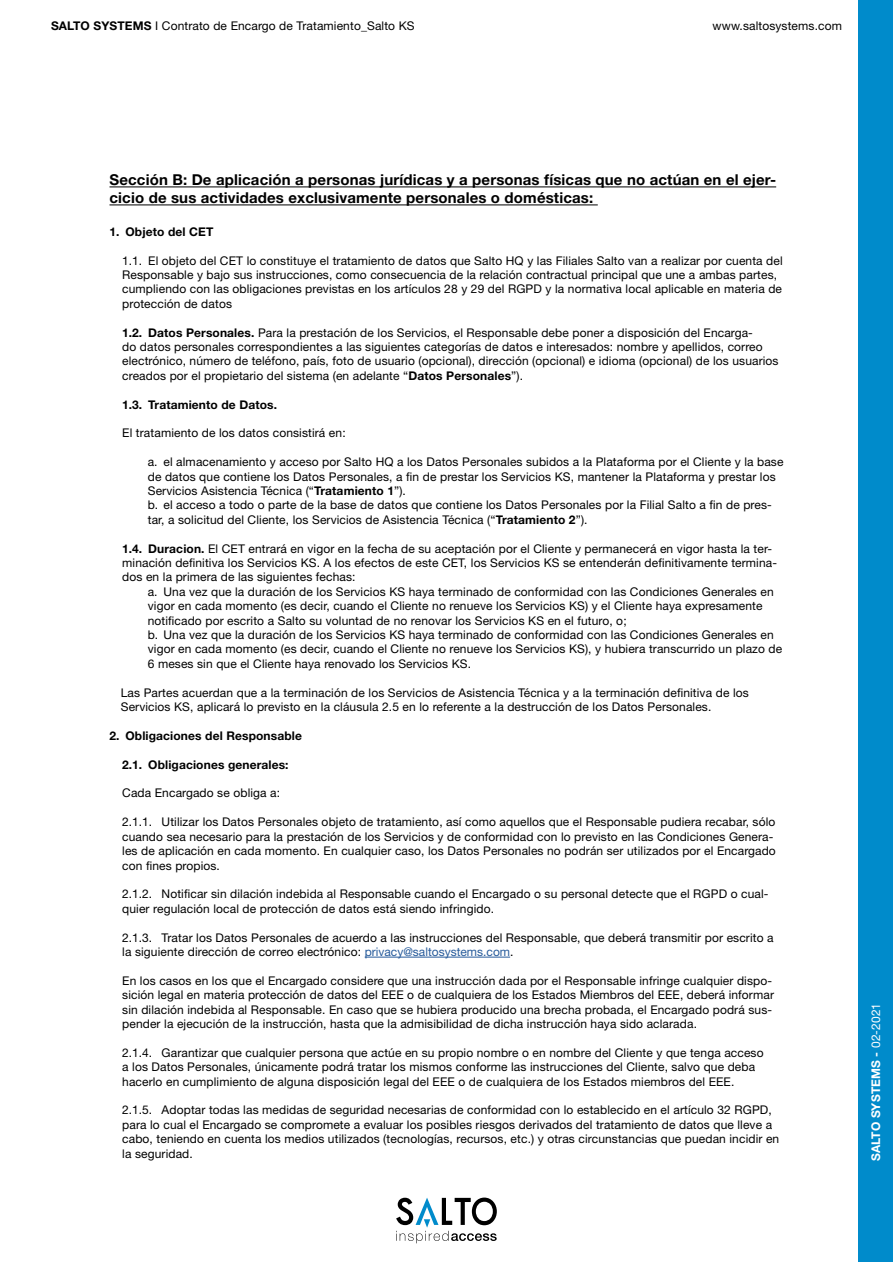
<style>
.page{position:relative;width:893px;height:1263px;background:#fff}
.page>*{position:absolute;margin:0;border:0;box-sizing:border-box;transform-origin:0 0}
.t1{font:700 15px/18px "Helvetica Neue LT Std";letter-spacing:.01em;color:#000}
.t2{font:12px/14.4px "Helvetica Neue LT Std";letter-spacing:.01em;color:#000}
.t3{font:700 12px "Helvetica Neue LT Std";letter-spacing:.01em;color:#000}
.t4{font:700 12px "Helvetica Neue LT Std";letter-spacing:.01em;color:#fff}
.s1{font-weight:700}
.s2{color:#275b9b}
.s3{font-weight:400}
</style>
<div class="page">
<div style="left:859px;top:1px;width:34px;height:1261px;background:#008bcb"></div>
<svg style="left:396px;top:1197px;width:101px;height:46px"></svg>
<hr style="left:109px;top:187px;width:667px;height:1px;background:#000">
<hr style="left:109px;top:205px;width:489px;height:1px;background:#000">
<hr style="left:365px;top:957px;width:145px;height:1px;background:#275b9b">
<p class="t2" style="left:51px;top:18px;width:365px"><span class="s1">SALTO SYSTEMS</span> I Contrato de Encargo de Tratamiento_Salto KS</p>
<p class="t2" style="left:713px;top:19px;width:131px">www.saltosystems.com</p>
<p class="t1" style="left:109px;top:171px;width:668px">Sección B: De aplicación a personas jurídicas y a personas físicas que no actúan en el ejer&shy;cicio de sus actividades exclusivamente personales o domésticas:</p>
<p class="t3" style="left:109px;top:224px;width:106px">1. Objeto del CET</p>
<p class="t2" style="left:122px;top:253px;width:662px">1.1. El objeto del CET lo constituye el tratamiento de datos que Salto HQ y las Filiales Salto van a realizar por cuenta del Responsable y bajo sus instrucciones, como consecuencia de la relación contractual principal que une a ambas partes, cumpliendo con las obligaciones previstas en los artículos 28 y 29 del RGPD y la normativa local aplicable en materia de protección de datos</p>
<p class="t2" style="left:122px;top:325px;width:658px"><span class="s1">1.2. Datos Personales.</span> Para la prestación de los Servicios, el Responsable debe poner a disposición del Encarga-<br>do datos personales correspondientes a las siguientes categorías de datos e interesados: nombre y apellidos, correo electrónico, número de teléfono, país, foto de usuario (opcional), dirección (opcional) e idioma (opcional) de los usuarios creados por el propietario del sistema (en adelante “<span class="s1">Datos Personales</span>”).</p>
<p class="t3" style="left:122px;top:397px;width:156px">1.3. Tratamiento de Datos.</p>
<p class="t2" style="left:122px;top:426px;width:225px">El tratamiento de los datos consistirá en:</p>
<p class="t2" style="left:148px;top:455px;width:637px">a. el almacenamiento y acceso por Salto HQ a los Datos Personales subidos a la Plataforma por el Cliente y la base de datos que contiene los Datos Personales, a fin de prestar los Servicios KS, mantener la Plataforma y prestar los Servicios Asistencia Técnica (“<span class="s1">Tratamiento 1</span>”).<br>b. el acceso a todo o parte de la base de datos que contiene los Datos Personales por la Filial Salto a fin de pres&shy;tar, a solicitud del Cliente, los Servicios de Asistencia Técnica (“<span class="s1">Tratamiento 2</span>”).</p>
<p class="t2" style="left:122px;top:541px;width:656px"><span class="s1">1.4. Duracion.</span> El CET entrará en vigor en la fecha de su aceptación por el Cliente y permanecerá en vigor hasta la ter&shy;minación definitiva los Servicios KS. A los efectos de este CET, los Servicios KS se entenderán definitivamente termina&shy;dos en la primera de las siguientes fechas:</p>
<p class="t2" style="left:148px;top:584px;width:636px">a. Una vez que la duración de los Servicios KS haya terminado de conformidad con las Condiciones Generales en vigor en cada momento (es decir, cuando el Cliente no renueve los Servicios KS) y el Cliente haya expresamente notificado por escrito a Salto su voluntad de no renovar los Servicios KS en el futuro, o;<br>b. Una vez que la duración de los Servicios KS haya terminado de conformidad con las Condiciones Generales en vigor en cada momento (es decir, cuando el Cliente no renueve los Servicios KS), y hubiera transcurrido un plazo de 6 meses sin que el Cliente haya renovado los Servicios KS.</p>
<p class="t2" style="left:121px;top:685px;width:629px">Las Partes acuerdan que a la terminación de los Servicios de Asistencia Técnica y a la terminación definitiva de los<br>Servicios KS, aplicará lo previsto en la cláusula 2.5 en lo referente a la destrucción de los Datos Personales.</p>
<p class="t3" style="left:109px;top:728px;width:194px">2. Obligaciones del Responsable</p>
<p class="t3" style="left:122px;top:757px;width:168px">2.1. Obligaciones generales:</p>
<p class="t2" style="left:122px;top:786px;width:159px">Cada Encargado se obliga a:</p>
<p class="t2" style="left:122px;top:815px;width:655px">2.1.1. Utilizar los Datos Personales objeto de tratamiento, así como aquellos que el Responsable pudiera recabar, sólo cuando sea necesario para la prestación de los Servicios y de conformidad con lo previsto en las Condiciones Genera&shy;les de aplicación en cada momento. En cualquier caso, los Datos Personales no podrán ser utilizados por el Encargado con fines propios.</p>
<p class="t2" style="left:122px;top:887px;width:648px">2.1.2. Notificar sin dilación indebida al Responsable cuando el Encargado o su personal detecte que el RGPD o cual&shy;quier regulación local de protección de datos está siendo infringido.</p>
<p class="t2" style="left:122px;top:930px;width:653px">2.1.3. Tratar los Datos Personales de acuerdo a las instrucciones del Responsable, que deberá transmitir por escrito a la siguiente dirección de correo electrónico: <span class="s2">privacy@saltosystems.com</span>.</p>
<p class="t2" style="left:122px;top:973px;width:653px">En los casos en los que el Encargado considere que una instrucción dada por el Responsable infringe cualquier dispo&shy;sición legal en materia protección de datos del EEE o de cualquiera de los Estados Miembros del EEE, deberá informar sin dilación indebida al Responsable. En caso que se hubiera producido una brecha probada, el Encargado podrá sus&shy;pender la ejecución de la instrucción, hasta que la admisibilidad de dicha instrucción haya sido aclarada.</p>
<p class="t2" style="left:122px;top:1045px;width:643px">2.1.4. Garantizar que cualquier persona que actúe en su propio nombre o en nombre del Cliente y que tenga acceso a los Datos Personales, únicamente podrá tratar los mismos conforme las instrucciones del Cliente, salvo que deba hacerlo en cumplimiento de alguna disposición legal del EEE o de cualquiera de los Estados miembros del EEE.</p>
<p class="t2" style="left:122px;top:1103px;width:658px">2.1.5. Adoptar todas las medidas de seguridad necesarias de conformidad con lo establecido en el artículo 32 RGPD, para lo cual el Encargado se compromete a evaluar los posibles riesgos derivados del tratamiento de datos que lleve a cabo, teniendo en cuenta los medios utilizados (tecnologías, recursos, etc.) y otras circunstancias que puedan incidir en la seguridad.</p>
<p class="t4" style="left:868px;top:1161px;width:160px;rotate:-90deg">SALTO SYSTEMS - <span class="s3">02-2021</span></p>
</div>
